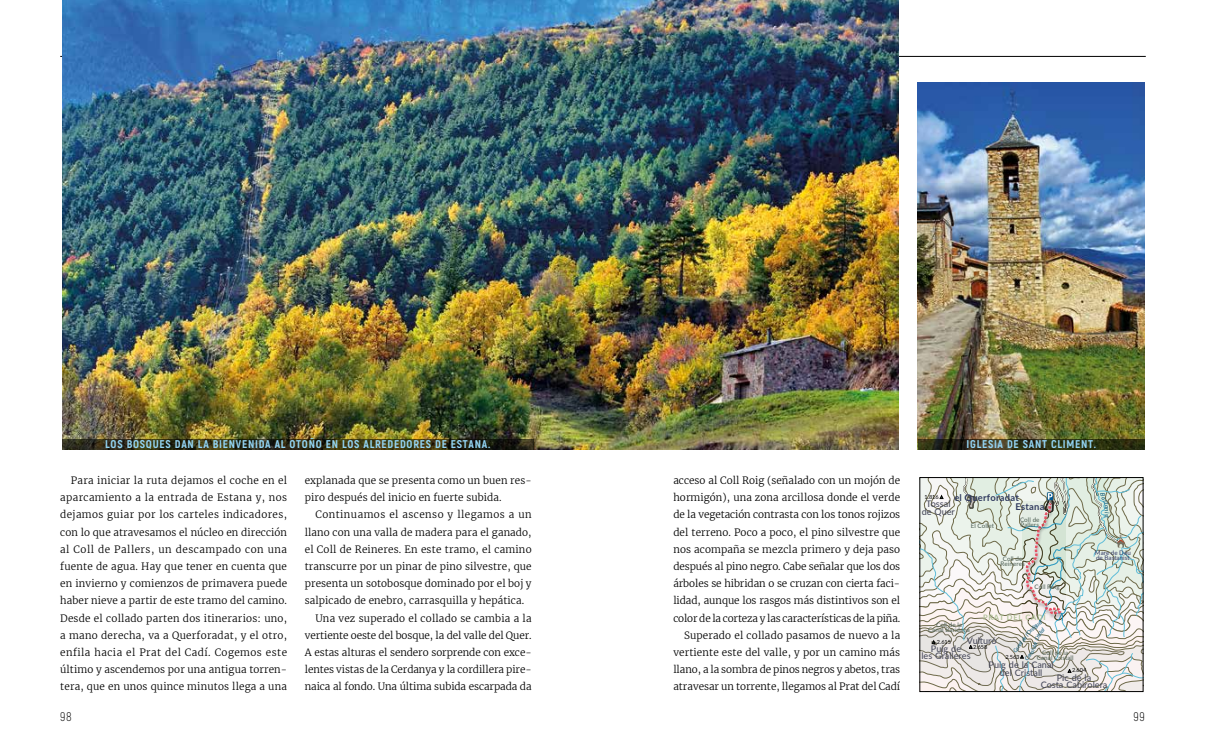
<style>
.page{position:relative;width:1205px;height:752px;background:#fff}
.page>*{position:absolute;margin:0;border:0;box-sizing:border-box;transform-origin:0 0}
.t1{font:300 12.5px "Akrobat";color:#000}
.t2{font:800 11.25px "Akrobat";letter-spacing:.065em;color:#93d5f5}
.t3{font:300 10px/17.2px "Merriweather";letter-spacing:.01em;color:#000;text-align:right}
.t4{font:300 10px "Merriweather";letter-spacing:.045em;color:#000}
.t5{font:700 9.38px "Lato";letter-spacing:.025em;color:#313b5f}
.t6{font:500 9px/7.5px "Lato";color:#4a4c5d;text-align:center}
.t7{font:700 7.5px "Lato";letter-spacing:.1em;color:#b0c198}
.t8{font:500 6.25px/5px "Lato";letter-spacing:.01em;color:#55665b;text-align:center}
.t9{font:500 6.25px/5.6px "Lato";color:#3e456d}
.t10{font:italic 500 6.25px "Lato";color:#16607e}
.t11{font:5.62px "Lato";letter-spacing:-.01em;color:#000}
</style>
<div class="page">
<hr style="left:60px;top:56px;width:1086px;height:1px;background:#000">
<img style="left:62px;top:0;width:836px;height:449px">
<img style="left:918px;top:82px;width:226px;height:357px">
<img style="left:62px;top:438px;width:471px;height:11px">
<svg style="left:918px;top:439px;width:226px;height:10px;background:#2e2f16"></svg>
<svg style="left:920px;top:477px;width:223px;height:214px"></svg>
<p class="t2" style="left:105px;top:437px;width:387px">LOS BOSQUES DAN LA BIENVENIDA AL OTOÑO EN LOS ALREDEDORES DE ESTANA.</p>
<p class="t2" style="left:966px;top:437px;width:131px">IGLESIA DE SANT CLIMENT.</p>
<p class="t3" style="left:60px;top:471px;width:228px;text-align:justify;text-indent:11px">Para iniciar la ruta dejamos el coche en el aparcamiento a la entrada de Estana y, nos dejamos guiar por los carteles indicadores, con lo que atravesamos el núcleo en dirección al Coll de Pallers, un descampado con una fuente de agua. Hay que tener en cuenta que en invierno y comienzos de primavera puede haber nieve a partir de este tramo del camino.<br>Desde el collado parten dos itinerarios: uno, a mano derecha, va a Querforadat, y el otro, enfila hacia el Prat del Cadí. Cogemos este último y ascendemos por una antigua torren&shy;tera, que en unos quince minutos llega a una</p>
<p class="t3" style="left:305px;top:471px;width:228px;text-align:left">explanada que se presenta como un buen res&shy;piro después del inicio en fuerte subida.</p>
<p class="t4" style="left:315px;top:508px;width:218px">Continuamos el ascenso y llegamos a un</p>
<p class="t3" style="left:305px;top:523px;width:228px">llano con una valla de madera para el ganado,</p>
<p class="t3" style="left:305px;top:540px;width:228px">el Coll de Reineres. En este tramo, el camino</p>
<p class="t3" style="left:305px;top:557px;width:228px">transcurre por un pinar de pino silvestre, que</p>
<p class="t3" style="left:305px;top:574px;width:228px">presenta un sotobosque dominado por el boj y</p>
<p class="t3" style="left:305px;top:592px;width:221px">salpicado de enebro, carrasquilla y hepática.</p>
<p class="t3" style="left:315px;top:609px;width:218px">Una vez superado el collado se cambia a la</p>
<p class="t3" style="left:305px;top:626px;width:228px">vertiente oeste del bosque, la del valle del Quer.</p>
<p class="t3" style="left:305px;top:643px;width:228px">A estas alturas el sendero sorprende con exce-</p>
<p class="t3" style="left:305px;top:660px;width:228px">lentes vistas de la Cerdanya y la cordillera pire-</p>
<p class="t3" style="left:305px;top:678px;width:228px">naica al fondo. Una última subida escarpada da</p>
<p class="t3" style="left:673px;top:471px;width:228px">acceso al Coll Roig (señalado con un mojón de hormigón), una zona arcillosa donde el verde de la vegetación contrasta con los tonos rojizos del terreno. Poco a poco, el pino silvestre que nos acompaña se mezcla primero y deja paso después al pino negro. Cabe señalar que los dos árboles se hibridan o se cruzan con cierta faci&shy;lidad, aunque los rasgos más distintivos son el color de la corteza y las características de la piña.<br>Superado el collado pasamos de nuevo a la vertiente este del valle, y por un camino más llano, a la sombra de pinos negros y abetos, tras atravesar un torrente, llegamos al Prat del Cadí</p>
<p class="t11" style="left:924px;top:492px;width:16px">1.816</p>
<p class="t5" style="left:954px;top:490px;width:66px">el Querforadat</p>
<p class="t6" style="left:921px;top:499px;width:35px">Tossal de Quer</p>
<p class="t5" style="left:1015px;top:500px;width:30px">Estana</p>
<p class="t8" style="left:1020px;top:517px;width:21px">Coll de</p>
<p class="t8" style="left:970px;top:522px;width:25px">El Collet</p>
<p class="t8" style="left:1020px;top:522px;width:20px">Pallers</p>
<p class="t8" style="left:1000px;top:555px;width:26px">Coll de<br>Reineres</p>
<p class="t8" style="left:1034px;top:583px;width:27px">Coll Roig</p>
<p class="t8" style="left:928px;top:621px;width:44px">Coll de la<br>Canal Baridana</p>
<p class="t7" style="left:983px;top:611px;width:64px">PRAT DEL CADÍ</p>
<p class="t10" style="left:1111px;top:508px;width:5px;rotate:90deg">n</p>
<p class="t9" style="left:1095px;top:549px;width:37px">Mare de Déu de Bastanist</p>
<p class="t6" style="left:967px;top:635px;width:31px">Vulturó</p>
<p class="t11" style="left:973px;top:642px;width:16px">2.658</p>
<p class="t6" style="left:988px;top:660px;width:67px">Puig de la Canal del Cristall</p>
<p class="t11" style="left:937px;top:637px;width:16px">2.615</p>
<p class="t6" style="left:921px;top:644px;width:51px">Puig de<br>les Gralleres</p>
<p class="t8" style="left:1037px;top:649px;width:38px">Coll de la<br>Canal Cristall</p>
<p class="t11" style="left:1005px;top:653px;width:16px">2.563</p>
<p class="t11" style="left:1072px;top:666px;width:16px">2.604</p>
<p class="t6" style="left:1040px;top:673px;width:68px">Pic de la<br>Costa Cabirolera</p>
<p class="t1" style="left:60px;top:708px;width:13px">98</p>
<p class="t1" style="left:1133px;top:708px;width:13px">99</p>
</div>
